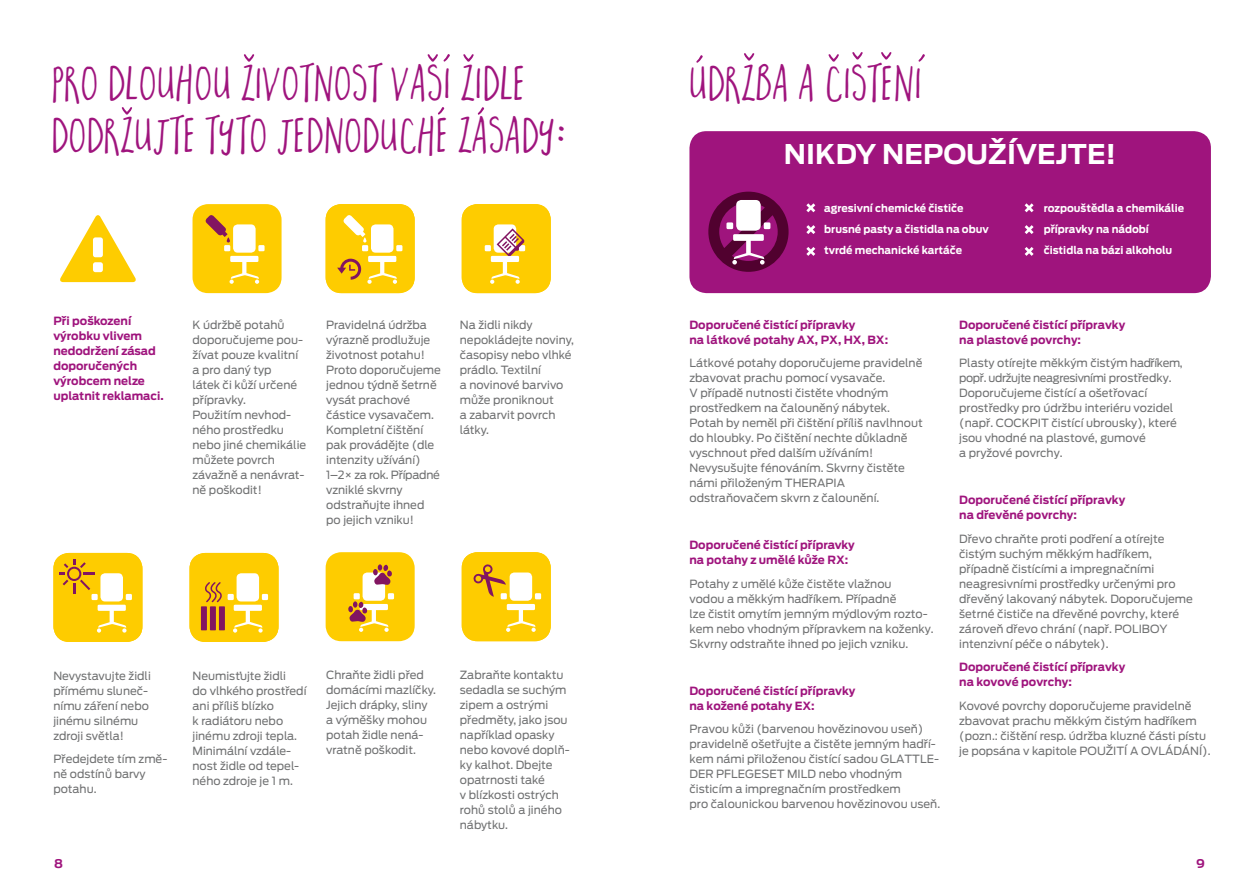
<style>
.page{position:relative;width:1259px;height:893px;background:#fff}
.page>*{position:absolute;margin:0;border:0;box-sizing:border-box;transform-origin:0 0}
.t1{font:42.15px/51.9px "Super Fantastic";letter-spacing:.03em;color:#9f147d}
.t2{font:700 27px "Antenna CE";color:#fff}
.t3{font:700 12px "Antenna CE";color:#9f147d}
.t4{font:11.25px/15px "Antenna CE";color:#707172}
.t5{font:700 11.25px/15px "Antenna CE";color:#9f147d}
.t6{font:700 10.5px/21px "Antenna CE";color:#fff}
</style>
<div class="page">
<svg style="left:60px;top:215px;width:76px;height:67px"></svg>
<div style="left:192px;top:204px;width:89px;height:89px;background:#fecc00;border-radius:16px"></div>
<svg style="left:205px;top:215px;width:59px;height:69px"></svg>
<div style="left:326px;top:204px;width:89px;height:89px;background:#fecc00;border-radius:16px"></div>
<svg style="left:337px;top:215px;width:65px;height:69px"></svg>
<div style="left:462px;top:204px;width:89px;height:89px;background:#fecc00;border-radius:16px"></div>
<svg style="left:485px;top:224px;width:40px;height:60px"></svg>
<div style="left:53px;top:553px;width:89px;height:89px;background:#fecc00;border-radius:16px"></div>
<svg style="left:60px;top:560px;width:72px;height:73px"></svg>
<div style="left:189px;top:553px;width:89px;height:89px;background:#fecc00;border-radius:16px"></div>
<svg style="left:228px;top:573px;width:40px;height:60px"></svg>
<div style="left:219px;top:606px;width:6px;height:24px;background:#821561"></div>
<div style="left:210px;top:606px;width:6px;height:24px;background:#821561"></div>
<div style="left:201px;top:606px;width:6px;height:24px;background:#821561"></div>
<svg style="left:205px;top:582px;width:17px;height:21px"></svg>
<div style="left:462px;top:552px;width:89px;height:89px;background:#fecc00;border-radius:16px"></div>
<svg style="left:473px;top:564px;width:68px;height:68px"></svg>
<div style="left:326px;top:552px;width:89px;height:89px;background:#fecc00;border-radius:16px"></div>
<svg style="left:348px;top:564px;width:46px;height:68px"></svg>
<div style="left:689px;top:131px;width:522px;height:162px;background:#9f147d;border-radius:17px"></div>
<svg style="left:806px;top:203px;width:9px;height:9px"></svg>
<svg style="left:1024px;top:203px;width:9px;height:9px"></svg>
<svg style="left:806px;top:225px;width:9px;height:9px"></svg>
<svg style="left:1024px;top:225px;width:9px;height:9px"></svg>
<svg style="left:806px;top:247px;width:9px;height:9px"></svg>
<svg style="left:1024px;top:247px;width:9px;height:9px"></svg>
<svg style="left:708px;top:192px;width:80px;height:80px"></svg>
<svg style="left:438px;top:107px;width:6px;height:8px"></svg>
<svg style="left:478px;top:107px;width:6px;height:8px"></svg>
<svg style="left:244px;top:54px;width:10px;height:8px"></svg>
<svg style="left:427px;top:54px;width:23px;height:8px"></svg>
<svg style="left:463px;top:54px;width:11px;height:8px"></svg>
<svg style="left:122px;top:107px;width:10px;height:8px"></svg>
<svg style="left:696px;top:55px;width:7px;height:8px"></svg>
<svg style="left:918px;top:54px;width:7px;height:8px"></svg>
<svg style="left:744px;top:53px;width:10px;height:8px"></svg>
<svg style="left:828px;top:54px;width:11px;height:8px"></svg>
<svg style="left:852px;top:52px;width:10px;height:8px"></svg>
<svg style="left:881px;top:52px;width:10px;height:8px"></svg>
<h1 class="t1" style="left:52px;top:57px;width:515px">PRO DLOUHOU ZIVOTNOST VASI ZIDLE<br>DODRZUJTE TYTO JEDNODUCHE ZASADY:</h1>
<h1 class="t1" style="left:689px;top:57px;width:234px">UDRZBA A CISTENI</h1>
<h2 class="t2" style="left:784px;top:135px;width:334px">NIKDY NEPOUŽÍVEJTE!</h2>
<p class="t6" style="left:824px;top:197px;width:166px">agresivní chemické čističe brusné pasty a čistidla na obuv tvrdé mechanické kartáče</p>
<p class="t6" style="left:1043px;top:197px;width:142px">rozpouštědla a chemikálie přípravky na nádobí čistidla na bázi alkoholu</p>
<p class="t5" style="left:53px;top:313px;width:112px">Při poškození výrobku vlivem nedodržení zásad doporučených výrobcem nelze uplatnit reklamaci.</p>
<p class="t4" style="left:192px;top:317px;width:115px">K údržbě potahů doporučujeme pou&shy;žívat pouze kvalitní a pro daný typ<br>látek či kůží určené přípravky.<br>Použitím nevhod&shy;ného prostředku nebo jiné chemikálie můžete povrch závažně a nenávrat&shy;ně poškodit!</p>
<p class="t4" style="left:326px;top:317px;width:116px">Pravidelná údržba výrazně prodlužuje životnost potahu!<br>Proto doporučujeme jednou týdně šetrně vysát prachové částice vysavačem.<br>Kompletní čištění pak provádějte (dle intenzity užívání)<br>1–2× za rok. Případné vzniklé skvrny odstraňujte ihned po jejich vzniku!</p>
<p class="t4" style="left:460px;top:317px;width:116px">Na židli nikdy nepokládejte noviny, časopisy nebo vlhké prádlo. Textilní<br>a novinové barvivo může proniknout<br>a zabarvit povrch látky.</p>
<p class="t4" style="left:53px;top:667px;width:99px">Nevystavujte židli přímému sluneč&shy;nímu záření nebo jinému silnému zdroji světla!</p>
<p class="t4" style="left:53px;top:751px;width:115px">Předejdete tím změ&shy;ně odstínů barvy potahu.</p>
<p class="t4" style="left:192px;top:667px;width:115px">Neumisťujte židli<br>do vlhkého prostředí ani příliš blízko<br>k radiátoru nebo jinému zdroji tepla.<br>Minimální vzdále&shy;nost židle od tepel&shy;ného zdroje je 1 m.</p>
<p class="t4" style="left:326px;top:667px;width:111px">Chraňte židli před domácími mazlíčky.<br>Jejich drápky, sliny a výměšky mohou potah židle nená&shy;vratně poškodit.</p>
<p class="t4" style="left:460px;top:667px;width:111px">Zabraňte kontaktu sedadla se suchým zipem a ostrými předměty, jako jsou například opasky nebo kovové doplň&shy;ky kalhot. Dbejte opatrnosti také<br>v blízkosti ostrých rohů stolů a jiného nábytku.</p>
<p class="t5" style="left:689px;top:316px;width:200px">Doporučené čistící přípravky<br>na látkové potahy AX, PX, HX, BX:</p>
<p class="t4" style="left:689px;top:355px;width:235px">Látkové potahy doporučujeme pravidelně zbavovat prachu pomocí vysavače.<br>V případě nutnosti čistěte vhodným prostředkem na čalouněný nábytek.<br>Potah by neměl při čištění příliš navlhnout do hloubky. Po čištění nechte důkladně vyschnout před dalším užíváním!<br>Nevysušujte fénováním. Skvrny čistěte námi přiloženým THERAPIA odstraňovačem skvrn z čalounění.</p>
<p class="t5" style="left:689px;top:537px;width:167px">Doporučené čistící přípravky na potahy z umělé kůže RX:</p>
<p class="t4" style="left:689px;top:575px;width:246px">Potahy z umělé kůže čistěte vlažnou<br>vodou a měkkým hadříkem. Případně<br>lze čistit omytím jemným mýdlovým rozto&shy;kem nebo vhodným přípravkem na koženky.<br>Skvrny odstraňte ihned po jejich vzniku.</p>
<p class="t5" style="left:689px;top:682px;width:168px">Doporučené čistící přípravky na kožené potahy EX:</p>
<p class="t4" style="left:689px;top:721px;width:252px">Pravou kůži (barvenou hovězinovou useň) pravidelně ošetřujte a čistěte jemným hadří&shy;kem námi přiloženou čistící sadou GLATTLE-DER PFLEGESET MILD nebo vhodným čisticím a impregnačním prostředkem<br>pro čalounickou barvenou hovězinovou useň.</p>
<p class="t5" style="left:959px;top:316px;width:168px">Doporučené čistící přípravky na plastové povrchy:</p>
<p class="t4" style="left:959px;top:355px;width:225px">Plasty otírejte měkkým čistým hadříkem, popř. udržujte neagresivními prostředky.<br>Doporučujeme čistící a ošetřovací prostředky pro údržbu interiéru vozidel (např. COCKPIT čistící ubrousky), které jsou vhodné na plastové, gumové<br>a pryžové povrchy.</p>
<p class="t5" style="left:959px;top:492px;width:168px">Doporučené čistící přípravky na dřevěné povrchy:</p>
<p class="t4" style="left:959px;top:531px;width:235px">Dřevo chraňte proti podření a otírejte čistým suchým měkkým hadříkem, případně čistícími a impregnačními neagresivními prostředky určenými pro dřevěný lakovaný nábytek. Doporučujeme šetrné čističe na dřevěné povrchy, které zároveň dřevo chrání (např. POLIBOY intenzivní péče o nábytek).</p>
<p class="t5" style="left:959px;top:659px;width:168px">Doporučené čistící přípravky na kovové povrchy:</p>
<p class="t4" style="left:959px;top:698px;width:253px">Kovové povrchy doporučujeme pravidelně zbavovat prachu měkkým čistým hadříkem (pozn.: čištění resp. údržba kluzné části pístu je popsána v kapitole POUŽITÍ A OVLÁDÁNÍ).</p>
<p class="t3" style="left:54px;top:855px;width:10px">8</p>
<p class="t3" style="left:1196px;top:855px;width:10px">9</p>
</div>
